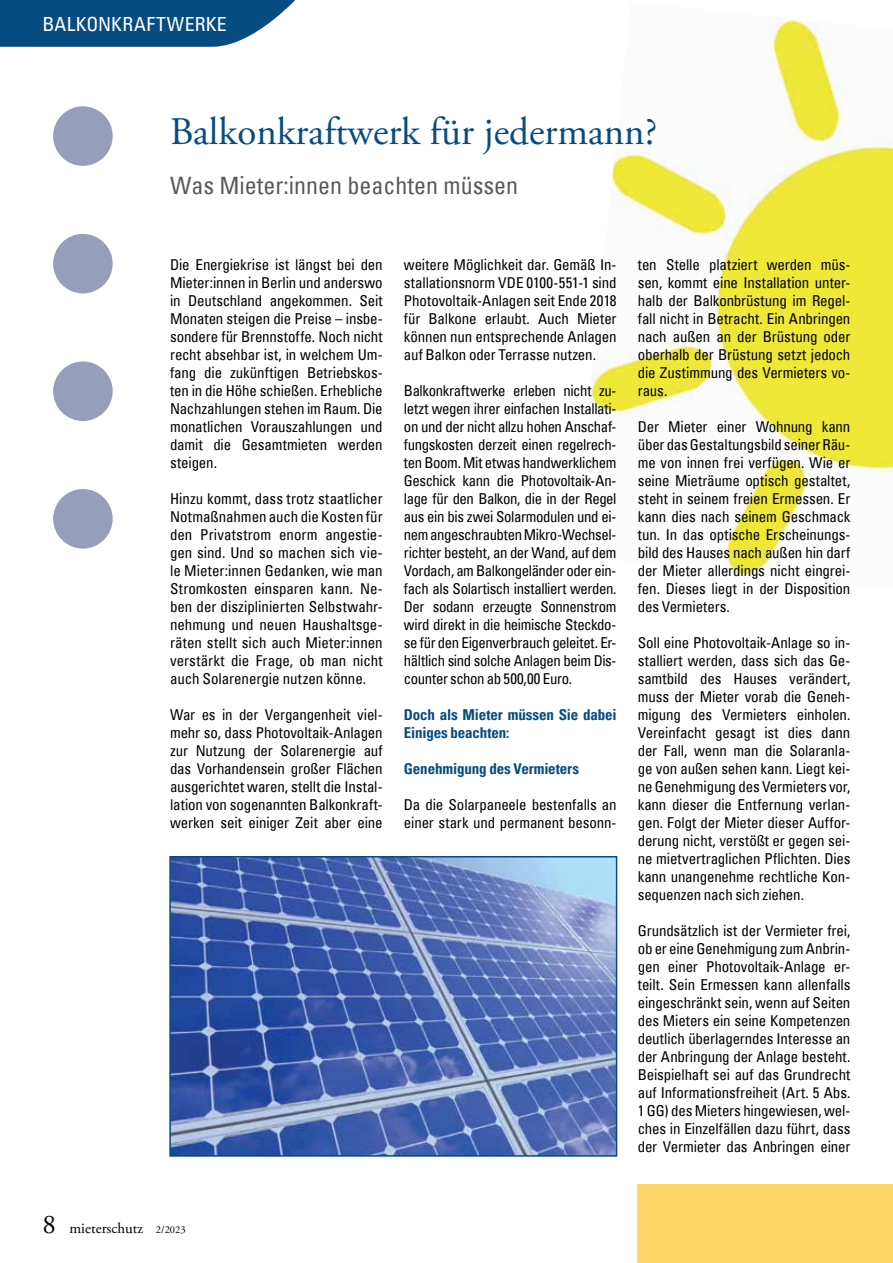
<style>
.page{position:relative;width:893px;height:1263px;background:#fff}
.page>*{position:absolute;margin:0;border:0;box-sizing:border-box;transform-origin:0 0}
.t1{font:39px "Adobe Garamond Pro";color:#074c80}
.t2{font:condensed 24px "Univers";color:#58595b}
.t3{font:condensed 19.5px "Univers";color:#fff}
.t4{font:condensed 15px/18px "Univers";letter-spacing:-.015em;color:#000;text-align:justify}
.t5{font:700 condensed 15px/18px "Univers";letter-spacing:-.01em;color:#074c80}
.t6{font:15px "Adobe Garamond Pro";color:#000}
.s1{font-size:27px}
.s2{font-size:10.5px}
</style>
<div class="page">
<div style="left:638px;top:1184px;width:255px;height:79px;background:#ffd668"></div>
<div style="left:53px;top:489px;width:60px;height:60px;background:#969ebc;border-radius:50%"></div>
<div style="left:53px;top:361px;width:60px;height:60px;background:#969ebc;border-radius:50%"></div>
<div style="left:53px;top:234px;width:60px;height:59px;background:#969ebc;border-radius:50%"></div>
<div style="left:53px;top:106px;width:60px;height:60px;background:#969ebc;border-radius:50%"></div>
<img style="left:590px;top:17px;width:303px;height:558px">
<svg style="left:0;top:0;width:295px;height:47px"></svg>
<img style="left:172px;top:859px;width:442px;height:295px">
<div style="left:169px;top:856px;width:448px;height:301px;border:2px solid #074c80"></div>
<h3 class="t3" style="left:43px;top:11px;width:25px">Balkonkraftwerke</h3>
<h1 class="t1" style="left:170px;top:108px;width:489px">Balkonkraftwerk für jedermann?</h1>
<h2 class="t2" style="left:170px;top:170px;width:349px">Was Mieter:innen beachten müssen</h2>
<p class="t4" style="left:170px;top:255px;width:214px">Die Energiekrise ist längst bei den Mieter:innen in Berlin und anderswo in Deutschland angekommen. Seit Monaten steigen die Preise – insbe&shy;sondere für Brennstoffe. Noch nicht recht absehbar ist, in welchem Um&shy;fang die zukünftigen Betriebskos&shy;ten in die Höhe schießen. Erhebliche Nachzahlungen stehen im Raum. Die monatlichen Vorauszahlungen und damit die Gesamtmieten werden steigen.</p>
<p class="t4" style="left:170px;top:489px;width:214px">Hinzu kommt, dass trotz staatlicher Notmaßnahmen auch die Kosten für den Privatstrom enorm angestie&shy;gen sind. Und so machen sich vie&shy;le Mieter:innen Gedanken, wie man Stromkosten einsparen kann. Ne&shy;ben der disziplinierten Selbstwahr&shy;nehmung und neuen Haushaltsge&shy;räten stellt sich auch Mieter:innen verstärkt die Frage, ob man nicht auch Solarenergie nutzen könne.</p>
<p class="t4" style="left:170px;top:705px;width:214px">War es in der Vergangenheit viel&shy;mehr so, dass Photovoltaik-Anlagen zur Nutzung der Solarenergie auf das Vorhandensein großer Flächen ausgerichtet waren, stellt die Instal&shy;lation von sogenannten Balkonkraft&shy;werken seit einiger Zeit aber eine</p>
<p class="t4" style="left:404px;top:255px;width:214px">weitere Möglichkeit dar. Gemäß In&shy;stallationsnorm VDE 0100-551-1 sind Photovoltaik-Anlagen seit Ende 2018 für Balkone erlaubt. Auch Mieter können nun entsprechende Anlagen auf Balkon oder Terrasse nutzen.</p>
<p class="t4" style="left:404px;top:381px;width:214px">Balkonkraftwerke erleben nicht zu&shy;letzt wegen ihrer einfachen Installati&shy;on und der nicht allzu hohen Anschaf&shy;fungskosten derzeit einen regelrech&shy;ten Boom. Mit etwas handwerklichem Geschick kann die Photovoltaik-An&shy;lage für den Balkon, die in der Regel aus ein bis zwei Solarmodulen und ei&shy;nem angeschraubten Mikro-Wechsel&shy;richter besteht, an der Wand, auf dem Vordach, am Balkongeländer oder ein&shy;fach als Solartisch installiert werden.<br>Der sodann erzeugte Sonnenstrom wird direkt in die heimische Steckdo&shy;se für den Eigenverbrauch geleitet. Er&shy;hältlich sind solche Anlagen beim Dis&shy;counter schon ab 500,00 Euro.</p>
<p class="t5" style="left:404px;top:706px;width:214px">Doch als Mieter müssen Sie dabei<br>Einiges beachten:</p>
<p class="t5" style="left:404px;top:760px;width:177px">Genehmigung des Vermieters</p>
<p class="t4" style="left:404px;top:795px;width:214px">Da die Solarpaneele bestenfalls an einer stark und permanent besonn-</p>
<p class="t4" style="left:638px;top:255px;width:214px">ten Stelle platziert werden müs&shy;sen, kommt eine Installation unter&shy;halb der Balkonbrüstung im Regel&shy;fall nicht in Betracht. Ein Anbringen nach außen an der Brüstung oder oberhalb der Brüstung setzt jedoch die Zustimmung des Vermieters vo&shy;raus.</p>
<p class="t4" style="left:638px;top:417px;width:214px">Der Mieter einer Wohnung kann über das Gestaltungsbild seiner Räu&shy;me von innen frei verfügen. Wie er seine Mieträume optisch gestaltet, steht in seinem freien Ermessen. Er kann dies nach seinem Geschmack tun. In das optische Erscheinungs&shy;bild des Hauses nach außen hin darf der Mieter allerdings nicht eingrei&shy;fen. Dieses liegt in der Disposition des Vermieters.</p>
<p class="t4" style="left:638px;top:633px;width:214px">Soll eine Photovoltaik-Anlage so in&shy;stalliert werden, dass sich das Ge&shy;samtbild des Hauses verändert, muss der Mieter vorab die Geneh&shy;migung des Vermieters einholen.<br>Vereinfacht gesagt ist dies dann der Fall, wenn man die Solaranla&shy;ge von außen sehen kann. Liegt kei&shy;ne Genehmigung des Vermieters vor, kann dieser die Entfernung verlan&shy;gen. Folgt der Mieter dieser Auffor&shy;derung nicht, verstößt er gegen sei&shy;ne mietvertraglichen Pflichten. Dies kann unangenehme rechtliche Kon&shy;sequenzen nach sich ziehen.</p>
<p class="t4" style="left:638px;top:921px;width:214px">Grundsätzlich ist der Vermieter frei, ob er eine Genehmigung zum Anbrin&shy;gen einer Photovoltaik-Anlage er&shy;teilt. Sein Ermessen kann allenfalls eingeschränkt sein, wenn auf Seiten des Mieters ein seine Kompetenzen deutlich überlagerndes Interesse an der Anbringung der Anlage besteht.<br>Beispielhaft sei auf das Grundrecht auf Informationsfreiheit (Art. 5 Abs.<br>1 GG) des Mieters hingewiesen, wel&shy;ches in Einzelfällen dazu führt, dass der Vermieter das Anbringen einer</p>
<p class="t6" style="left:43px;top:1220px;width:145px"><span class="s1">8</span> mieterschutz <span class="s2">2/2023</span></p>
</div>
